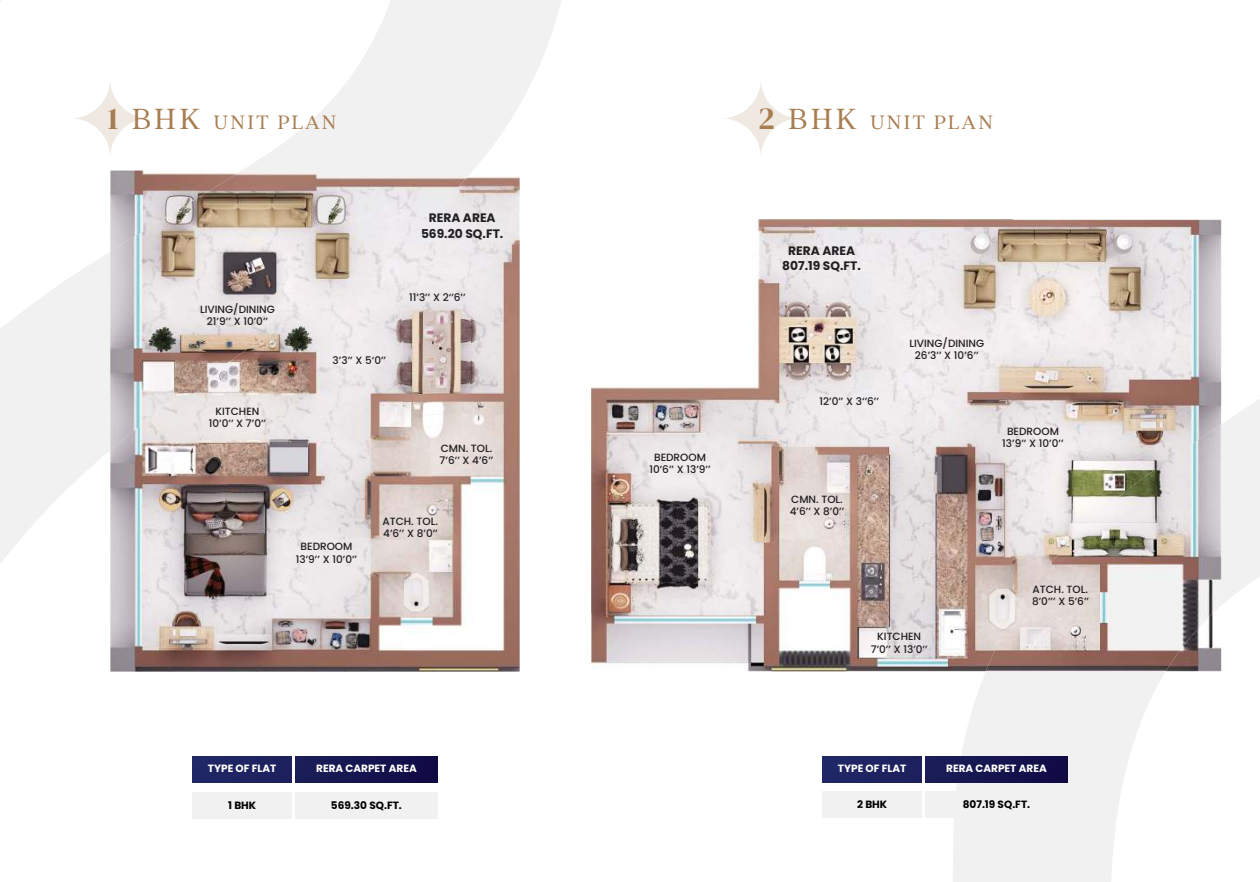
<style>
.page{position:relative;width:1260px;height:882px;background:#fff}
.page>*{position:absolute;margin:0;border:0;box-sizing:border-box;transform-origin:0 0}
.t1{font:300 21px "Addington CF";letter-spacing:.1em;color:#a87d51}
.t2{font:700 12.25px/15.8px "Poppins";color:#221f20;text-align:center}
.t3{font:500 10.5px/12.2px "Poppins";color:#221f20;text-align:center}
.t4{font:700 10.5px "Poppins";color:#fff}
.t5{font:700 10.5px "Poppins";color:#000}
.s1{font-family:"DM Serif Display";font-weight:400;font-size:31.5px}
.s2{font-size:31.5px}
</style>
<div class="page">
<svg style="left:950px;top:219px;width:310px;height:663px"></svg>
<svg style="left:0;top:0;width:561px;height:564px"></svg>
<svg style="left:71px;top:79px;width:79px;height:79px"></svg>
<svg style="left:722px;top:79px;width:78px;height:79px"></svg>
<img style="left:433px;top:170px;width:87px;height:502px">
<img style="left:403px;top:450px;width:30px;height:222px">
<img style="left:345px;top:450px;width:58px;height:222px">
<img style="left:315px;top:450px;width:30px;height:222px">
<img style="left:257px;top:450px;width:58px;height:222px">
<img style="left:227px;top:450px;width:30px;height:222px">
<img style="left:169px;top:450px;width:58px;height:222px">
<img style="left:140px;top:450px;width:29px;height:222px">
<img style="left:110px;top:450px;width:30px;height:222px">
<img style="left:110px;top:170px;width:363px;height:280px">
<div style="left:192px;top:756px;width:100px;height:26px;background:#1f2462"></div>
<img style="left:295px;top:756px;width:143px;height:26px">
<div style="left:192px;top:792px;width:100px;height:27px;background:#f1f1f1"></div>
<div style="left:295px;top:792px;width:143px;height:27px;background:#f1f1f1"></div>
<div style="left:822px;top:756px;width:100px;height:26px;background:#1f2462"></div>
<img style="left:925px;top:756px;width:142px;height:26px">
<div style="left:822px;top:792px;width:100px;height:26px;background:#f1f1f1"></div>
<div style="left:925px;top:792px;width:142px;height:26px;background:#f1f1f1"></div>
<img style="left:591px;top:220px;width:420px;height:451px">
<img style="left:1011px;top:220px;width:210px;height:204px">
<img style="left:986px;top:424px;width:235px;height:247px">
<h1 class="t1" style="left:108px;top:113px;width:231px"><span class="s1">1</span> <span class="s2">BHK</span> UNIT PLAN</h1>
<h1 class="t1" style="left:758px;top:113px;width:236px"><span class="s1">2</span> <span class="s2">BHK</span> UNIT PLAN</h1>
<p class="t3" style="left:200px;top:303px;width:76px">LIVING/DINING<br>21’9’’ X 10’0’’</p>
<p class="t3" style="left:209px;top:405px;width:59px">KITCHEN<br>10’0’’ X 7’0’’</p>
<p class="t2" style="left:421px;top:211px;width:84px">RERA AREA<br>569.20 SQ.FT.</p>
<p class="t3" style="left:333px;top:354px;width:55px">3’3’’ X 5‘0’’</p>
<p class="t3" style="left:409px;top:291px;width:58px">11’3’’ X 2‘’6’’</p>
<p class="t3" style="left:440px;top:441px;width:55px;text-align:left">CMN. TOL.<br>7’6’’ X 4’6’’</p>
<p class="t3" style="left:296px;top:540px;width:63px">BEDROOM<br>13’9’’ X 10’0’’</p>
<p class="t3" style="left:383px;top:515px;width:57px;text-align:left">ATCH. TOL.<br>4’6’’ X 8’0’’</p>
<p class="t4" style="left:208px;top:765px;width:70px">TYPE OF FLAT</p>
<p class="t4" style="left:316px;top:765px;width:102px">RERA CARPET AREA</p>
<p class="t5" style="left:228px;top:801px;width:30px">1 BHK</p>
<p class="t5" style="left:331px;top:801px;width:72px">569.30 SQ.FT.</p>
<p class="t3" style="left:649px;top:451px;width:63px">BEDROOM<br>10’6’’ X 13’9’’</p>
<p class="t2" style="left:782px;top:243px;width:80px">RERA AREA<br>807.19 SQ.FT.</p>
<p class="t3" style="left:819px;top:394px;width:61px">12’0’’ X 3‘’6’’</p>
<p class="t3" style="left:790px;top:493px;width:56px;text-align:left">CMN. TOL.<br>4’6’’ X 8’0’’</p>
<p class="t3" style="left:909px;top:337px;width:76px">LIVING/DINING<br>26’3’’ X 10’6’’</p>
<p class="t3" style="left:1002px;top:425px;width:63px">BEDROOM<br>13’9’’ X 10’0’’</p>
<p class="t3" style="left:871px;top:630px;width:58px">KITCHEN<br>7’0’’ X 13’0’’</p>
<p class="t3" style="left:1032px;top:582px;width:59px;text-align:left">ATCH. TOL.<br>8’0’’’ X 5’6’’</p>
<p class="t4" style="left:838px;top:765px;width:70px">TYPE OF FLAT</p>
<p class="t4" style="left:946px;top:765px;width:102px">RERA CARPET AREA</p>
<p class="t5" style="left:857px;top:800px;width:32px">2 BHK</p>
<p class="t5" style="left:963px;top:800px;width:69px">807.19 SQ.FT.</p>
</div>
